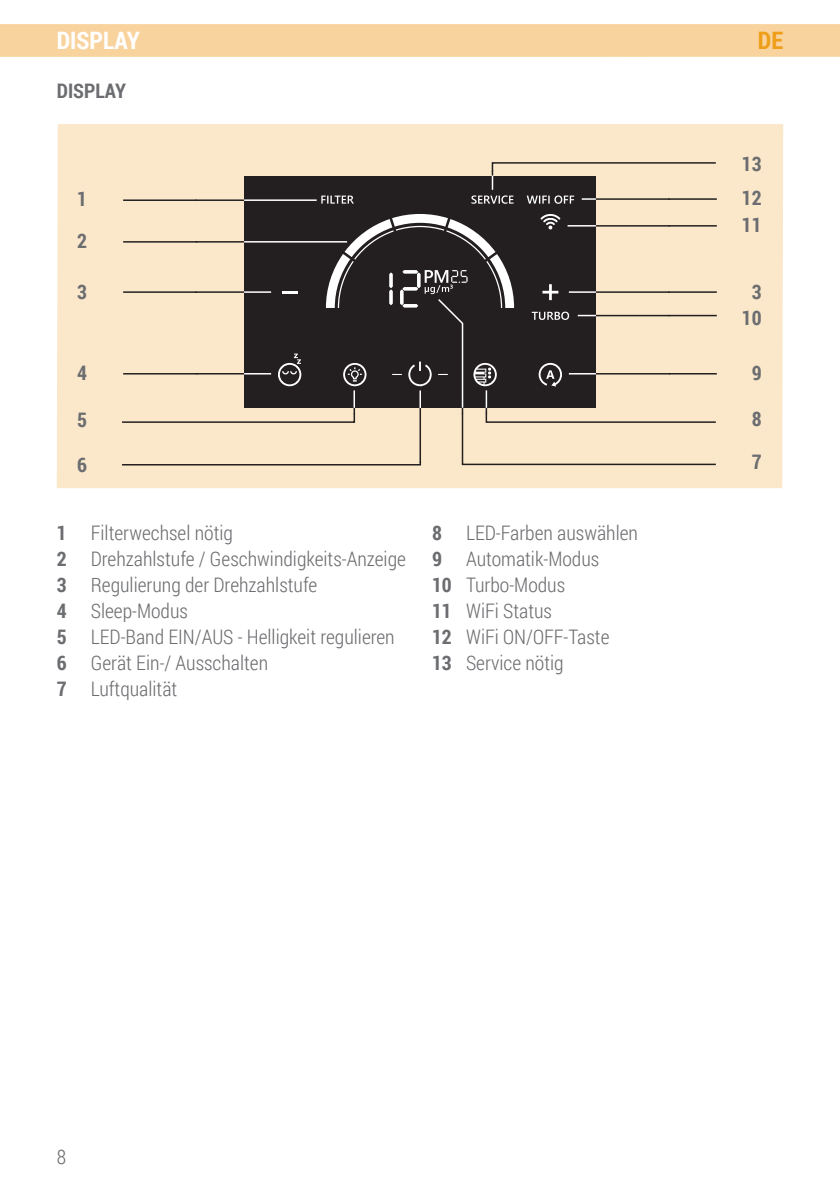
<style>
.page{position:relative;width:840px;height:1191px;background:#fff}
.page>*{position:absolute;margin:0;border:0;box-sizing:border-box;transform-origin:0 0}
.t1{font:700 24px "Roboto Condensed";color:#fff}
.t2{font:700 24px "Roboto Condensed";color:#ee9e18}
.t3{font:300 20px "Roboto Condensed";color:#6c6d70}
.Rob_10_lt_s___Num{font:700 20px "Roboto Condensed";color:#6c6d70}
.Head_versal_10_pt{font:700 20px "Roboto Condensed";color:#6c6d70}
.s1{font-weight:700}
</style>
<div class="page">
<div style="left:0;top:24px;width:839px;height:33px;background:#f9d39e"></div>
<div style="left:57px;top:124px;width:725px;height:364px;background:#fbe8cb"></div>
<div style="left:247px;top:180px;width:345px;height:224px;background:#231f20"></div>
<svg style="left:321px;top:196px;width:32px;height:8px"></svg>
<svg style="left:120px;top:213px;width:597px;height:253px"></svg>
<hr style="left:244px;top:199px;width:72px;height:2px;background:#fff">
<hr style="left:123px;top:199px;width:121px;height:2px;background:#231f20">
<svg style="left:471px;top:161px;width:246px;height:43px"></svg>
<hr style="left:595px;top:198px;width:121px;height:2px;background:#231f20">
<p class="t1" style="left:57px;top:24px;width:85px">DISPLAY</p>
<p class="Head_versal_10_pt" style="left:57px;top:77px;width:71px">DISPLAY</p>
<p class="Rob_10_lt_s___Num" style="left:77px;top:185px;width:11px">1</p>
<p class="Rob_10_lt_s___Num" style="left:77px;top:226px;width:11px">2</p>
<p class="Rob_10_lt_s___Num" style="left:77px;top:278px;width:11px">3</p>
<p class="Rob_10_lt_s___Num" style="left:77px;top:359px;width:11px">4</p>
<p class="Rob_10_lt_s___Num" style="left:77px;top:405px;width:11px">5</p>
<p class="Rob_10_lt_s___Num" style="left:77px;top:451px;width:11px">6</p>
<p class="t3" style="left:57px;top:519px;width:178px"><span class="s1">1</span> Filterwechsel nötig</p>
<p class="t3" style="left:57px;top:545px;width:350px"><span class="s1">2</span> Drehzahlstufe / Geschwindigkeits-Anzeige</p>
<p class="t3" style="left:57px;top:571px;width:262px"><span class="s1">3</span> Regulierung der Drehzahlstufe</p>
<p class="t3" style="left:57px;top:597px;width:133px"><span class="s1">4</span> Sleep-Modus</p>
<p class="t3" style="left:57px;top:623px;width:339px"><span class="s1">5</span> LED-Band EIN/AUS - Helligkeit regulieren</p>
<p class="t3" style="left:57px;top:649px;width:213px"><span class="s1">6</span> Gerät Ein-/ Ausschalten</p>
<p class="t3" style="left:57px;top:675px;width:122px"><span class="s1">7</span> Luftqualität</p>
<p class="t3" style="left:432px;top:519px;width:207px"><span class="s1">8</span> LED-Farben auswählen</p>
<p class="t3" style="left:432px;top:545px;width:169px"><span class="s1">9</span> Automatik-Modus</p>
<p class="t3" style="left:432px;top:571px;width:135px"><span class="s1">10</span> Turbo-Modus</p>
<p class="t3" style="left:432px;top:597px;width:121px"><span class="s1">11</span> WiFi Status</p>
<p class="t3" style="left:432px;top:623px;width:179px"><span class="s1">12</span> WiFi ON/OFF-Taste</p>
<p class="t3" style="left:432px;top:649px;width:133px"><span class="s1">13</span> Service nötig</p>
<p class="t2" style="left:757px;top:24px;width:27px">DE</p>
<p class="Rob_10_lt_s___Num" style="left:741px;top:150px;width:21px">13</p>
<p class="Rob_10_lt_s___Num" style="left:741px;top:183px;width:21px">12</p>
<p class="Rob_10_lt_s___Num" style="left:741px;top:210px;width:21px">11</p>
<p class="Rob_10_lt_s___Num" style="left:751px;top:277px;width:11px">3</p>
<p class="Rob_10_lt_s___Num" style="left:741px;top:304px;width:21px">10</p>
<p class="Rob_10_lt_s___Num" style="left:751px;top:358px;width:11px">9</p>
<p class="Rob_10_lt_s___Num" style="left:751px;top:405px;width:11px">8</p>
<p class="Rob_10_lt_s___Num" style="left:751px;top:448px;width:11px">7</p>
<p class="t3" style="left:57px;top:1143px;width:11px">8</p>
</div>
